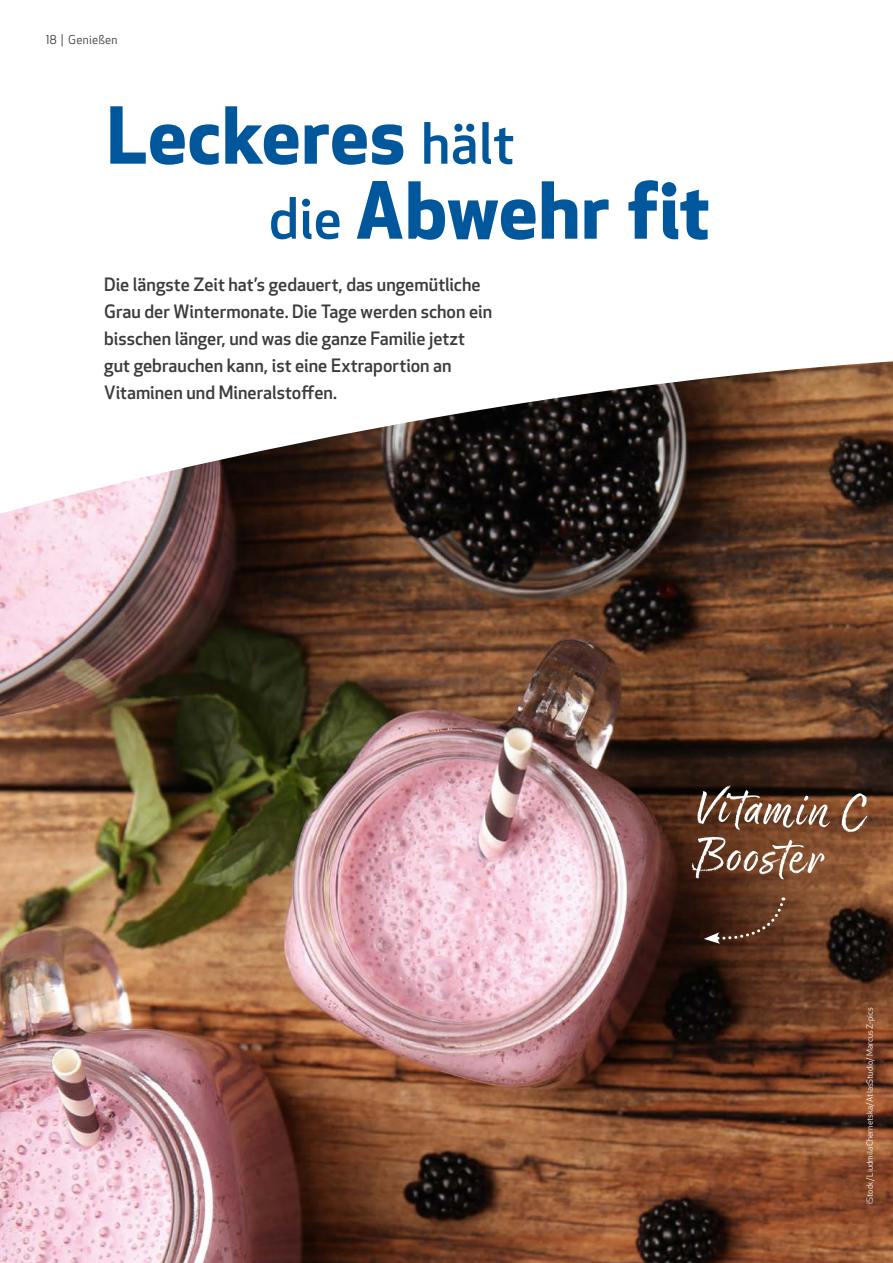
<style>
.page{position:relative;width:893px;height:1263px;background:#fff}
.page>*{position:absolute;margin:0;border:0;box-sizing:border-box;transform-origin:0 0}
.t1{font:700 76.5px/75px "Apex New";letter-spacing:.005em;color:#00579c}
.t2{font:56.1px/48px "Good Karma";color:#fff}
.t3{font:500 18px/27px "Apex New";color:#3b3b3a}
.t4{font:12px "Apex New";letter-spacing:.02em;color:#3b3b3a}
.t5{font:8.25px "Apex New";color:#fff}
.s1{font-weight:500;font-size:55.5px}
</style>
<div class="page">
<img style="left:0;top:533px;width:893px;height:730px">
<svg style="left:0;top:361px;width:893px;height:172px"></svg>
<svg style="left:704px;top:897px;width:81px;height:47px;background:#563323"></svg>
<p class="t4" style="left:46px;top:32px;width:73px">18 | Genießen</p>
<h1 class="t1" style="left:269px;top:95px;width:442px;text-indent:-162px">Leckeres <span class="s1">hält<br>die</span> Abwehr fit</h1>
<p class="t3" style="left:104px;top:271px;width:389px">Die längste Zeit hat’s gedauert, das ungemütliche Grau der Wintermonate. Die Tage werden schon ein bisschen länger, und was die ganze Familie jetzt gut gebrauchen kann, ist eine Extraportion an Vitaminen und Mineralstoffen.</p>
<h2 class="t2" style="left:697px;top:786px;width:172px;rotate:2deg">Vitamin C<br>Booster</h2>
<p class="t5" style="left:865px;top:1204px;width:198px;rotate:-90deg">iStock/ Liudmila Chernetska/ AtlasStudio/ Marcus Z-pics</p>
</div>
